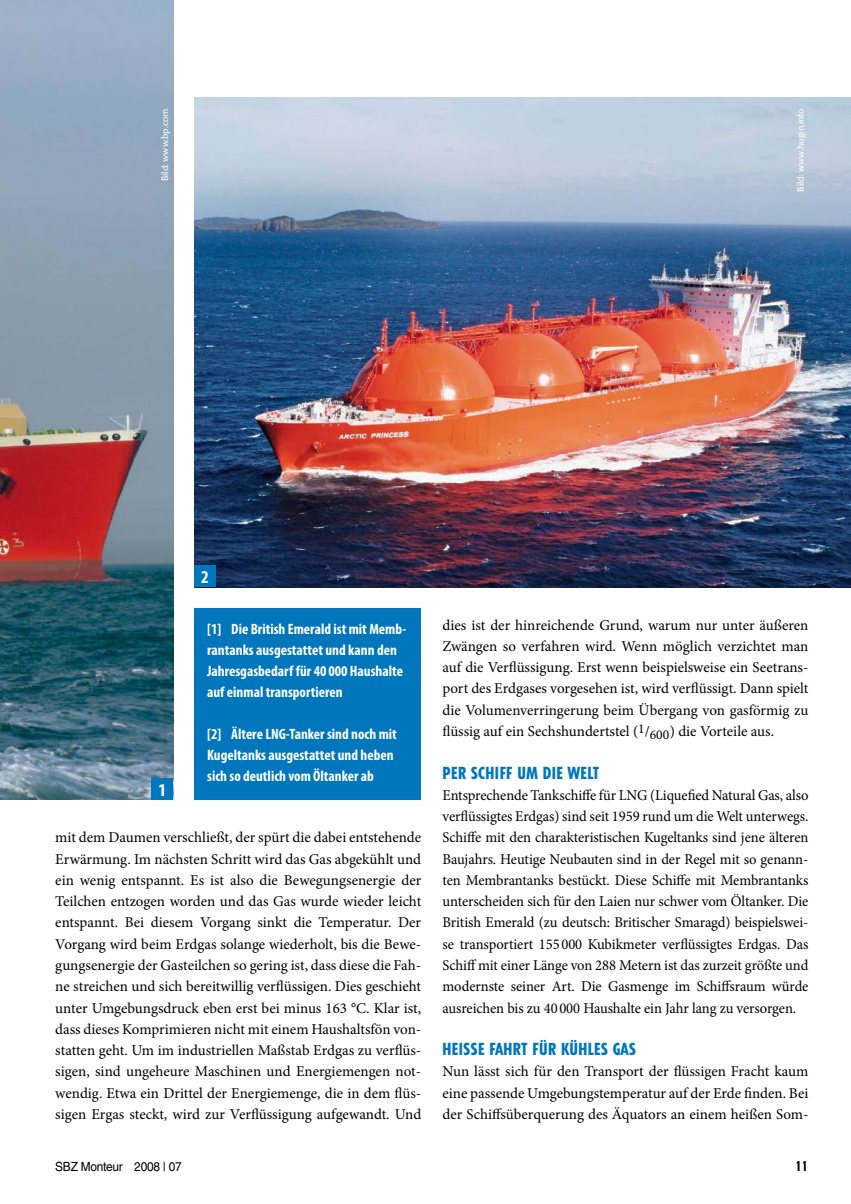
<style>
.page{position:relative;width:851px;height:1204px;background:#fff}
.page>*{position:absolute;margin:0;border:0;box-sizing:border-box;transform-origin:0 0}
.t1{font:700 condensed 18px "Myriad Pro";color:#fff}
.t2{font:800 condensed 16.5px "Tempo Std";letter-spacing:.03em;color:#0076bd}
.t3{font:15px/21.3px "Minion Pro";color:#000;text-align:justify}
.t4{font:700 condensed 15px/21px "Myriad Pro";color:#fff}
.t5{font:800 condensed 13.5px "Tempo Std";color:#000}
.t6{font:12.6px "Helvetica LT Std";letter-spacing:-.02em;color:#000;scale:.94 1}
.t7{font:10.5px "Cronos Pro";color:#fff}
</style>
<div class="page">
<img style="left:0;top:0;width:173px;height:799px">
<img style="left:194px;top:98px;width:656px;height:489px">
<div style="left:194px;top:608px;width:227px;height:191px;background:#0076bd"></div>
<div style="left:152px;top:778px;width:21px;height:21px;background:#0076bd"></div>
<div style="left:194px;top:566px;width:22px;height:21px;background:#0076bd"></div>
<p class="t7" style="left:159px;top:181px;width:74px;rotate:-90deg">Bild: www.bp.com</p>
<p class="t7" style="left:794px;top:192px;width:85px;rotate:-90deg">Bild: www.hugin.info</p>
<p class="t1" style="left:201px;top:566px;width:9px">2</p>
<p class="t1" style="left:158px;top:778px;width:9px">1</p>
<p class="t4" style="left:207px;top:618px;width:200px">[1] Die British Emerald ist mit Memb&shy;rantanks ausgestattet und kann den Jahresgasbedarf für 40 000 Haushalte auf einmal transportieren</p>
<p class="t4" style="left:207px;top:723px;width:191px">[2] Ältere LNG-Tanker sind noch mit<br>Kugeltanks ausgestattet und heben sich so deutlich vom Öltanker ab</p>
<p class="t3" style="left:55px;top:827px;width:367px;text-align:left">mit dem Daumen verschließt, der spürt die dabei entstehende Erwärmung. Im nächsten Schritt wird das Gas abgekühlt und ein wenig entspannt. Es ist also die Bewegungsenergie der Teilchen entzogen worden und das Gas wurde wieder leicht entspannt. Bei diesem Vorgang sinkt die Temperatur. Der Vorgang wird beim Erdgas solange wiederholt, bis die Bewe&shy;gungsenergie der Gasteilchen so gering ist, dass diese die Fah&shy;ne streichen und sich bereitwillig verflüssigen. Dies geschieht unter Umgebungsdruck eben erst bei minus 163 °C. Klar ist, dass dieses Komprimieren nicht mit einem Haushaltsfön von&shy;statten geht. Um im industriellen Maßstab Erdgas zu verflüs&shy;sigen, sind ungeheure Maschinen und Energiemengen not&shy;wendig. Etwa ein Drittel der Energiemenge, die in dem flüs&shy;sigen Ergas steckt, wird zur Verflüssigung aufgewandt. Und</p>
<p class="t3" style="left:442px;top:614px;width:367px">dies ist der hinreichende Grund, warum nur unter äußeren Zwängen so verfahren wird. Wenn möglich verzichtet man auf die Verflüssigung. Erst wenn beispielsweise ein Seetrans&shy;port des Erdgases vorgesehen ist, wird verflüssigt. Dann spielt die Volumenverringerung beim Übergang von gasförmig zu flüssig auf ein Sechshundertstel (<sup>1</sup>/<sub>600</sub>) die Vorteile aus.</p>
<p class="t2" style="left:442px;top:762px;width:158px">PER SCHIFF UM DIE WELT</p>
<p class="t3" style="left:442px;top:784px;width:367px">Entsprechende Tankschiffe für LNG (Liquefied Natural Gas, also verflüssigtes Erdgas) sind seit 1959 rund um die Welt unterwegs.<br>Schiffe mit den charakteristischen Kugeltanks sind jene älteren Baujahrs. Heutige Neubauten sind in der Regel mit so genann&shy;ten Membrantanks bestückt. Diese Schiffe mit Membrantanks unterscheiden sich für den Laien nur schwer vom Öltanker. Die British Emerald (zu deutsch: Britischer Smaragd) beispielswei&shy;se transportiert 155000 Kubikmeter verflüssigtes Erdgas. Das Schiff mit einer Länge von 288 Metern ist das zurzeit größte und modernste seiner Art. Die Gasmenge im Schiffsraum würde ausreichen bis zu 40000 Haushalte ein Jahr lang zu versorgen.</p>
<p class="t2" style="left:442px;top:1038px;width:193px">HEISSE FAHRT FÜR KÜHLES GAS</p>
<p class="t3" style="left:442px;top:1060px;width:367px">Nun lässt sich für den Transport der flüssigen Fracht kaum eine passende Umgebungstemperatur auf der Erde finden. Bei der Schiffsüberquerung des Äquators an einem heißen Som-</p>
<p class="t6" style="left:55px;top:1158px;width:136px">SBZ Monteur 2008 | 07</p>
<p class="t5" style="left:795px;top:1157px;width:14px">11</p>
</div>
